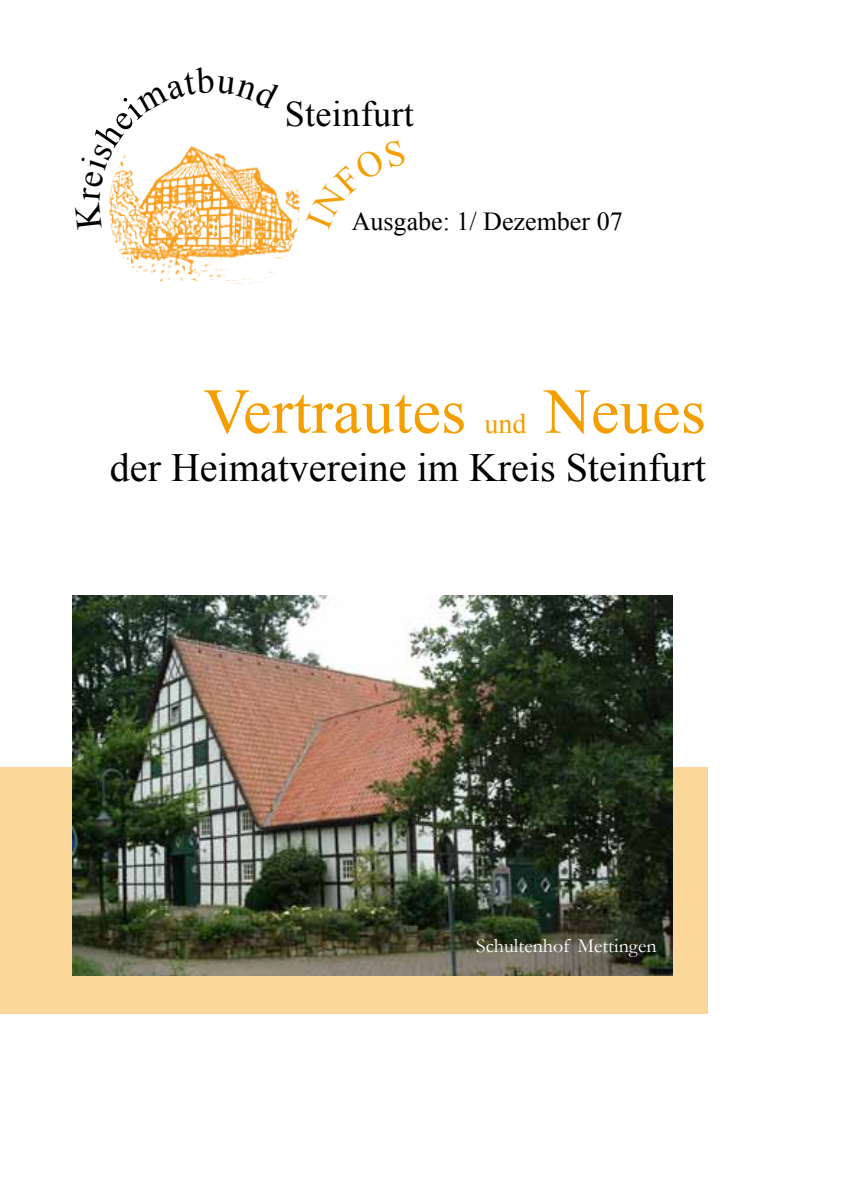
<style>
.page{position:relative;width:851px;height:1191px;background:#fff}
.page>*{position:absolute;margin:0;border:0;box-sizing:border-box;transform-origin:0 0}
.t1{font:64px "Times New Roman";letter-spacing:.005em;color:#f49e00}
.t2{font:40px "Times New Roman";color:#000}
.t3{font:36px "Times New Roman";letter-spacing:.01em;color:#000}
.t4{font:28px "Times New Roman";color:#f49e00}
.t5{font:26px "Times New Roman";color:#000}
.t6{font:20px "Garamond";color:#fff}
</style>
<div class="page">
<div style="left:0;top:767px;width:707px;height:247px;background:#fbd899"></div>
<img style="left:111px;top:189px;width:189px;height:95px">
<img style="left:72px;top:595px;width:600px;height:380px">
<svg style="left:109px;top:146px;width:172px;height:84px"></svg>
<p class="t3" style="left:285px;top:90px;width:130px">Steinfurt</p>
<p class="t5" style="left:351px;top:203px;width:272px">Ausgabe: 1/ Dezember 07</p>
<h1 class="t1" style="left:544px;top:368px;width:163px">Neues</h1>
<p class="t2" style="left:110px;top:440px;width:597px">der Heimatvereine im Kreis Steinfurt</p>
<h1 class="t1" style="left:203px;top:368px;width:264px">Vertrautes</h1>
<p class="t4" style="left:484px;top:404px;width:43px">und</p>
<p class="t6" style="left:476px;top:932px;width:182px">Schultenhof Mettingen</p>
</div>
